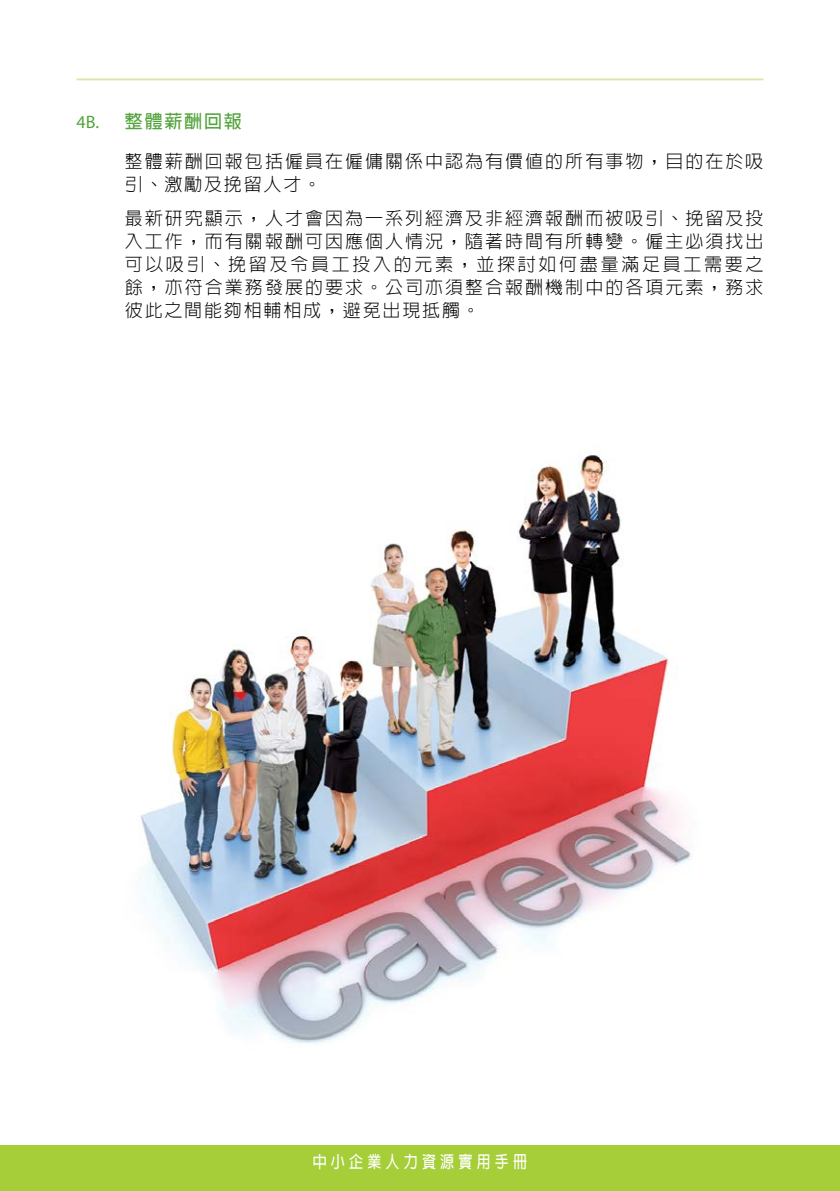
<style>
.page{position:relative;width:840px;height:1191px;background:#fff}
.page>*{position:absolute;margin:0;border:0;box-sizing:border-box;transform-origin:0 0}
.t1{font:300 18px/23px "AR Hei B5 HK";letter-spacing:.11em;color:#000}
.t2{font:700 18px "AR Hei B5 HK";letter-spacing:.1em;color:#54a43d}
.t3{font:700 16.8px "AR Hei B5";letter-spacing:.3em;color:#fff;scale:.83 1}
.s1{font-family:"Myriad Pro";font-weight:400}
</style>
<div class="page">
<img style="left:141px;top:454px;width:551px;height:590px">
<hr style="left:77px;top:78px;width:686px;height:2px;background:#d9e8ae">
<div style="left:0;top:1145px;width:839px;height:46px;background:#a6ce39"></div>
<p class="t2" style="left:77px;top:112px;width:167px"><span class="s1">4B.</span> 整體薪酬回報</p>
<p class="t1" style="left:125px;top:149px;width:639px">整體薪酬回報包括僱員在僱傭關係中認為有價值的所有事物，目的在於吸引、激勵及挽留人才。</p>
<p class="t1" style="left:125px;top:207px;width:639px;text-align:justify">最新研究顯示，人才會因為一系列經濟及非經濟報酬而被吸引、挽留及投入工作，而有關報酬可因應個人情況，隨著時間有所轉變。僱主必須找出可以吸引、挽留及令員工投入的元素，並探討如何盡量滿足員工需要之餘，亦符合業務發展的要求。公司亦須整合報酬機制中的各項元素，務求彼此之間能夠相輔相成，避免出現抵觸。</p>
<p class="t3" style="left:312px;top:1153px;width:260px">中小企業人力資源實用手冊</p>
</div>
